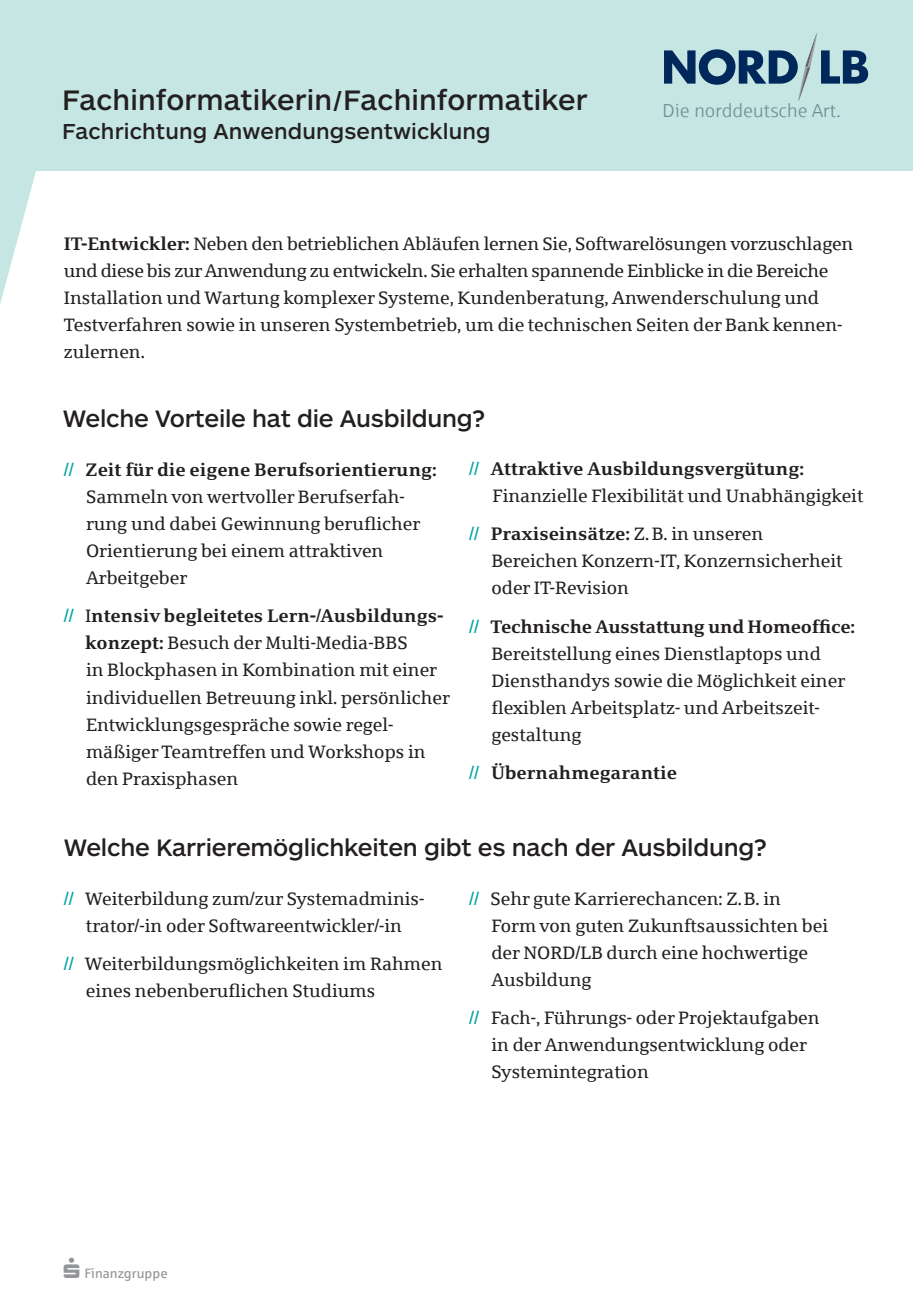
<style>
.page{position:relative;width:913px;height:1308px;background:#fff}
.page>*{position:absolute;margin:0;border:0;box-sizing:border-box;transform-origin:0 0}
.t1{font:500 29.25px "ARS Maquette Pro";letter-spacing:.005em;color:#231f20}
.t2{font:500 24.75px "ARS Maquette Pro";letter-spacing:-.01em;color:#231f20}
.t3{font:500 22.5px "ARS Maquette Pro";letter-spacing:.005em;color:#231f20}
.t4{font:18.9px "Sparkasse Lt";letter-spacing:.005em;color:#758a97}
.t5{font:18px/27px "Sparkasse Serif";color:#231f20}
.t6{font:700 18px "Sparkasse Serif";color:#231f20}
.t7{font:13.5px "Sparkasse Rg";color:#939598}
.s1{font-weight:700}
.s2{font-weight:700;color:#00a3a7}
.s3{color:#00a3a7}
</style>
<div class="page">
<svg style="left:0;top:171px;width:36px;height:133px"></svg>
<div style="left:0;top:0;width:912px;height:171px;background:#c5e6e2"></div>
<svg style="left:664px;top:33px;width:203px;height:68px"></svg>
<h1 class="t1" style="left:62px;top:81px;width:526px">Fachinformatikerin/Fachinformatiker</h1>
<p class="t3" style="left:62px;top:117px;width:430px">Fachrichtung Anwendungsentwicklung</p>
<p class="t4" style="left:662px;top:99px;width:179px">Die norddeutsche Art.</p>
<p class="t5" style="left:64px;top:229px;width:790px"><span class="s1">IT-Entwickler:</span> Neben den betrieblichen Abläufen lernen Sie, Softwarelösungen vorzuschlagen und diese bis zur Anwendung zu entwickeln. Sie erhalten spannende Einblicke in die Bereiche Installation und Wartung komplexer Systeme, Kundenberatung, Anwenderschulung und Testverfahren sowie in unseren Systembetrieb, um die technischen Seiten der Bank kennen&shy;zulernen.</p>
<h2 class="t2" style="left:63px;top:402px;width:424px">Welche Vorteile hat die Ausbildung?</h2>
<p class="t5" style="left:86px;top:456px;width:352px;text-indent:-22px"><span class="s2">//</span> <span class="s1">Zeit für die eigene Berufsorientierung:<br></span>Sammeln von wertvoller Berufserfah&shy;rung und dabei Gewinnung beruflicher Orientierung bei einem attraktiven Arbeitgeber</p>
<p class="t5" style="left:85px;top:602px;width:366px;text-indent:-21px"><span class="s2">//</span> I<span class="s1">ntensiv begleitetes Lern-/Ausbildungs&shy;konzept:</span> Besuch der Multi-Media-BBS<br>in Blockphasen in Kombination mit einer individuellen Betreuung inkl. persönlicher Entwicklungsgespräche sowie regel&shy;mäßiger Teamtreffen und Workshops in den Praxisphasen</p>
<p class="t5" style="left:492px;top:455px;width:372px;text-indent:-23px"><span class="s2">//</span> <span class="s1">Attraktive Ausbildungsvergütung:<br></span>Finanzielle Flexibilität und Unabhängigkeit</p>
<p class="t5" style="left:491px;top:520px;width:352px;text-indent:-22px"><span class="s2">//</span> <span class="s1">Praxiseinsätze:</span> Z. B. in unseren<br>Bereichen Konzern-IT, Konzernsicherheit oder IT-Revision</p>
<p class="t5" style="left:491px;top:612px;width:365px;text-indent:-22px"><span class="s2">//</span> <span class="s1">Technische Ausstattung und Homeoffice:<br></span>Bereitstellung eines Dienstlaptops und Diensthandys sowie die Möglichkeit einer flexiblen Arbeitsplatz- und Arbeitszeit&shy;gestaltung</p>
<p class="t6" style="left:469px;top:761px;width:209px"><span class="s3">//</span> Übernahmegarantie</p>
<h2 class="t2" style="left:64px;top:831px;width:704px">Welche Karrieremöglichkeiten gibt es nach der Ausbildung?</h2>
<p class="t5" style="left:64px;top:884px;width:362px;text-align:center"><span class="s2">//</span> Weiterbildung zum/zur Systemadminis&shy;trator/-in oder Softwareentwickler/-in</p>
<p class="t5" style="left:86px;top:950px;width:358px;text-indent:-22px"><span class="s2">//</span> Weiterbildungsmöglichkeiten im Rahmen eines nebenberuflichen Studiums</p>
<p class="t5" style="left:491px;top:884px;width:338px;text-indent:-22px"><span class="s2">//</span> Sehr gute Karrierechancen: Z.B. in<br>Form von guten Zukunftsaussichten bei der NORD/LB durch eine hochwertige<br>Ausbildung</p>
<p class="t5" style="left:491px;top:1004px;width:329px;text-indent:-22px"><span class="s2">//</span> Fach-, Führungs- oder Projektaufgaben in der Anwendungsentwicklung oder<br>Systemintegration</p>
<p class="t7" style="left:84px;top:1264px;width:85px">Finanzgruppe</p>
</div>
